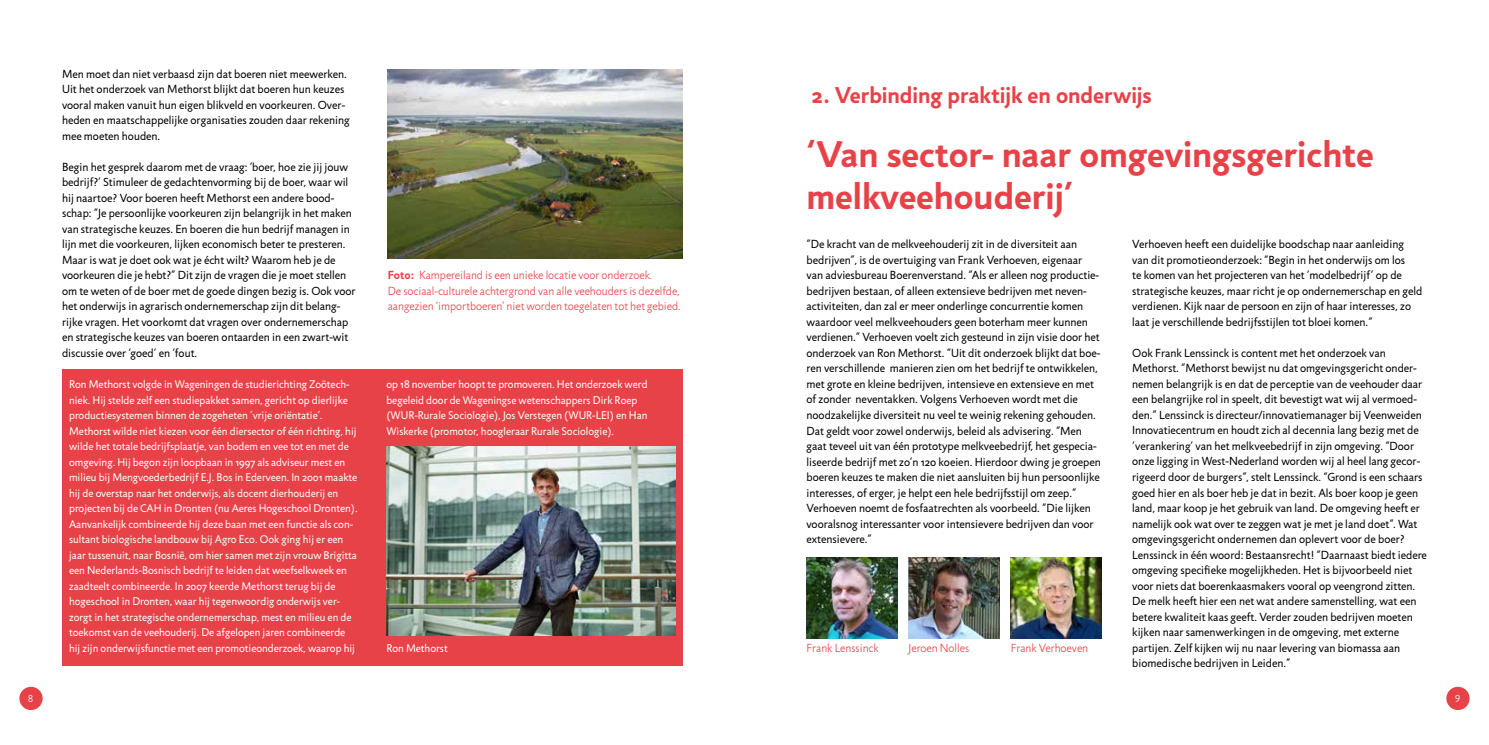
<style>
.page{position:relative;width:1489px;height:745px;background:#fff}
.page>*{position:absolute;margin:0;border:0;box-sizing:border-box;transform-origin:0 0}
.t1{font:700 37.5px/41.2px "Jigsaw";color:#e84249}
.t2{font:700 23.25px "Jigsaw";color:#e84249}
.t3{font:11.88px/15.5px "Jigsaw";color:#000}
.t4{font:300 11.88px/15.5px "Jigsaw";color:#e84249}
.t5{font:11.25px/15.5px "Jigsaw";color:#fff}
.t6{font:300 10.25px "Jigsaw";color:#fff}
.s1{font-weight:700}
</style>
<div class="page">
<div style="left:62px;top:369px;width:620px;height:296px;background:#e84249"></div>
<img style="left:388px;top:69px;width:294px;height:189px">
<img style="left:386px;top:446px;width:289px;height:189px">
<img style="left:806px;top:557px;width:91px;height:81px">
<img style="left:1010px;top:557px;width:91px;height:81px">
<img style="left:908px;top:557px;width:91px;height:81px">
<div style="left:19px;top:686px;width:24px;height:23px;background:#e84249;border-radius:50%"></div>
<div style="left:1446px;top:686px;width:23px;height:23px;background:#e84249;border-radius:50%"></div>
<p class="t3" style="left:62px;top:66px;width:289px">Men moet dan niet verbaasd zijn dat boeren niet meewerken.<br>Uit het onderzoek van Methorst blijkt dat boeren hun keuzes vooral maken vanuit hun eigen blikveld en voorkeuren. Over&shy;heden en maatschappelijke organisaties zouden daar rekening mee moeten houden.</p>
<p class="t3" style="left:62px;top:159px;width:295px">Begin het gesprek daarom met de vraag: ‘boer, hoe zie jij jouw bedrijf?’ Stimuleer de gedachtenvorming bij de boer, waar wil hij naartoe? Voor boeren heeft Methorst een andere bood&shy;schap: “Je persoonlijke voorkeuren zijn belangrijk in het maken van strategische keuzes. En boeren die hun bedrijf managen in lijn met die voorkeuren, lijken economisch beter te presteren.<br>Maar is wat je doet ook wat je écht wilt? Waarom heb je de voorkeuren die je hebt?” Dit zijn de vragen die je moet stellen om te weten of de boer met de goede dingen bezig is. Ook voor het onderwijs in agrarisch ondernemerschap zijn dit belang&shy;rijke vragen. Het voorkomt dat vragen over ondernemerschap en strategische keuzes van boeren ontaarden in een zwart-wit discussie over ‘goed’ en ‘fout.</p>
<p class="t4" style="left:388px;top:267px;width:294px"><span class="s1">Foto:</span> Kampereiland is een unieke locatie voor onderzoek.<br>De sociaal-culturele achtergrond van alle veehouders is dezelfde, aangezien ‘importboeren’ niet worden toegelaten tot het gebied.</p>
<p class="t5" style="left:69px;top:376px;width:290px">Ron Methorst volgde in Wageningen de studierichting Zoötech&shy;niek. Hij stelde zelf een studiepakket samen, gericht op dierlijke productiesystemen binnen de zogeheten ‘vrije oriëntatie’.<br>Methorst wilde niet kiezen voor één diersector of één richting, hij wilde het totale bedrijfsplaatje, van bodem en vee tot en met de omgeving. Hij begon zijn loopbaan in 1997 als adviseur mest en milieu bij Mengvoederbedrijf E.J. Bos in Ederveen. In 2001 maakte hij de overstap naar het onderwijs, als docent dierhouderij en projecten bij de CAH in Dronten (nu Aeres Hogeschool Dronten).<br>Aanvankelijk combineerde hij deze baan met een functie als con&shy;sultant biologische landbouw bij Agro Eco. Ook ging hij er een jaar tussenuit, naar Bosnië, om hier samen met zijn vrouw Brigitta een Nederlands-Bosnisch bedrijf te leiden dat weefselkweek en zaadteelt combineerde. In 2007 keerde Methorst terug bij de hogeschool in Dronten, waar hij tegenwoordig onderwijs ver&shy;zorgt in het strategische ondernemerschap, mest en milieu en de toekomst van de veehouderij. De afgelopen jaren combineerde hij zijn onderwijsfunctie met een promotieonderzoek, waarop hij</p>
<p class="t5" style="left:386px;top:376px;width:263px">op 18 november hoopt te promoveren. Het onderzoek werd begeleid door de Wageningse wetenschappers Dirk Roep (WUR-Rurale Sociologie), Jos Verstegen (WUR-LEI) en Han Wiskerke (promotor, hoogleraar Rurale Sociologie).</p>
<p class="t5" style="left:386px;top:640px;width:63px">Ron Methorst</p>
<h2 class="t2" style="left:811px;top:80px;width:342px">2. Verbinding praktijk en onderwijs</h2>
<h1 class="t1" style="left:806px;top:133px;width:568px">‘Van sector- naar omgevingsgerichte melkveehouderij’</h1>
<p class="t3" style="left:806px;top:236px;width:296px">“De kracht van de melkveehouderij zit in de diversiteit aan bedrijven”, is de overtuiging van Frank Verhoeven, eigenaar van adviesbureau Boerenverstand. “Als er alleen nog productie&shy;bedrijven bestaan, of alleen extensieve bedrijven met neven&shy;activiteiten, dan zal er meer onderlinge concurrentie komen waardoor veel melkveehouders geen boterham meer kunnen verdienen.” Verhoeven voelt zich gesteund in zijn visie door het onderzoek van Ron Methorst. “Uit dit onderzoek blijkt dat boe&shy;ren verschillende manieren zien om het bedrijf te ontwikkelen, met grote en kleine bedrijven, intensieve en extensieve en met of zonder neventakken. Volgens Verhoeven wordt met die noodzakelijke diversiteit nu veel te weinig rekening gehouden.<br>Dat geldt voor zowel onderwijs, beleid als advisering. “Men gaat teveel uit van één prototype melkveebedrijf, het gespecia&shy;liseerde bedrijf met zo’n 120 koeien. Hierdoor dwing je groepen boeren keuzes te maken die niet aansluiten bij hun persoonlijke interesses, of erger, je helpt een hele bedrijfsstijl om zeep.” Verhoeven noemt de fosfaatrechten als voorbeeld. “Die lijken vooralsnog interessanter voor intensievere bedrijven dan voor extensievere.”</p>
<p class="t3" style="left:1132px;top:236px;width:291px">Verhoeven heeft een duidelijke boodschap naar aanleiding van dit promotieonderzoek: “Begin in het onderwijs om los<br>te komen van het projecteren van het ‘modelbedrijf’ op de strategische keuzes, maar richt je op ondernemerschap en geld verdienen. Kijk naar de persoon en zijn of haar interesses, zo laat je verschillende bedrijfsstijlen tot bloei komen.”</p>
<p class="t3" style="left:1132px;top:345px;width:296px">Ook Frank Lenssinck is content met het onderzoek van Methorst. “Methorst bewijst nu dat omgevingsgericht onder&shy;nemen belangrijk is en dat de perceptie van de veehouder daar een belangrijke rol in speelt, dit bevestigt wat wij al vermoed&shy;den.” Lenssinck is directeur/innovatiemanager bij Veenweiden Innovatiecentrum en houdt zich al decennia lang bezig met de ‘verankering’ van het melkveebedrijf in zijn omgeving. “Door onze ligging in West-Nederland worden wij al heel lang gecor&shy;rigeerd door de burgers”, stelt Lenssinck. “Grond is een schaars goed hier en als boer heb je dat in bezit. Als boer koop je geen land, maar koop je het gebruik van land. De omgeving heeft er namelijk ook wat over te zeggen wat je met je land doet”. Wat omgevingsgericht ondernemen dan oplevert voor de boer?<br>Lenssinck in één woord: Bestaansrecht! “Daarnaast biedt iedere omgeving specifieke mogelijkheden. Het is bijvoorbeeld niet voor niets dat boerenkaasmakers vooral op veengrond zitten.<br>De melk heeft hier een net wat andere samenstelling, wat een betere kwaliteit kaas geeft. Verder zouden bedrijven moeten kijken naar samenwerkingen in de omgeving, met externe partijen. Zelf kijken wij nu naar levering van biomassa aan biomedische bedrijven in Leiden.”</p>
<p class="t4" style="left:806px;top:639px;width:74px">Frank Lenssinck</p>
<p class="t4" style="left:908px;top:639px;width:62px">Jeroen Nolles</p>
<p class="t4" style="left:1010px;top:639px;width:79px">Frank Verhoeven</p>
<p class="t6" style="left:28px;top:692px;width:6px">8</p>
<p class="t6" style="left:1454px;top:692px;width:7px">9</p>
</div>
